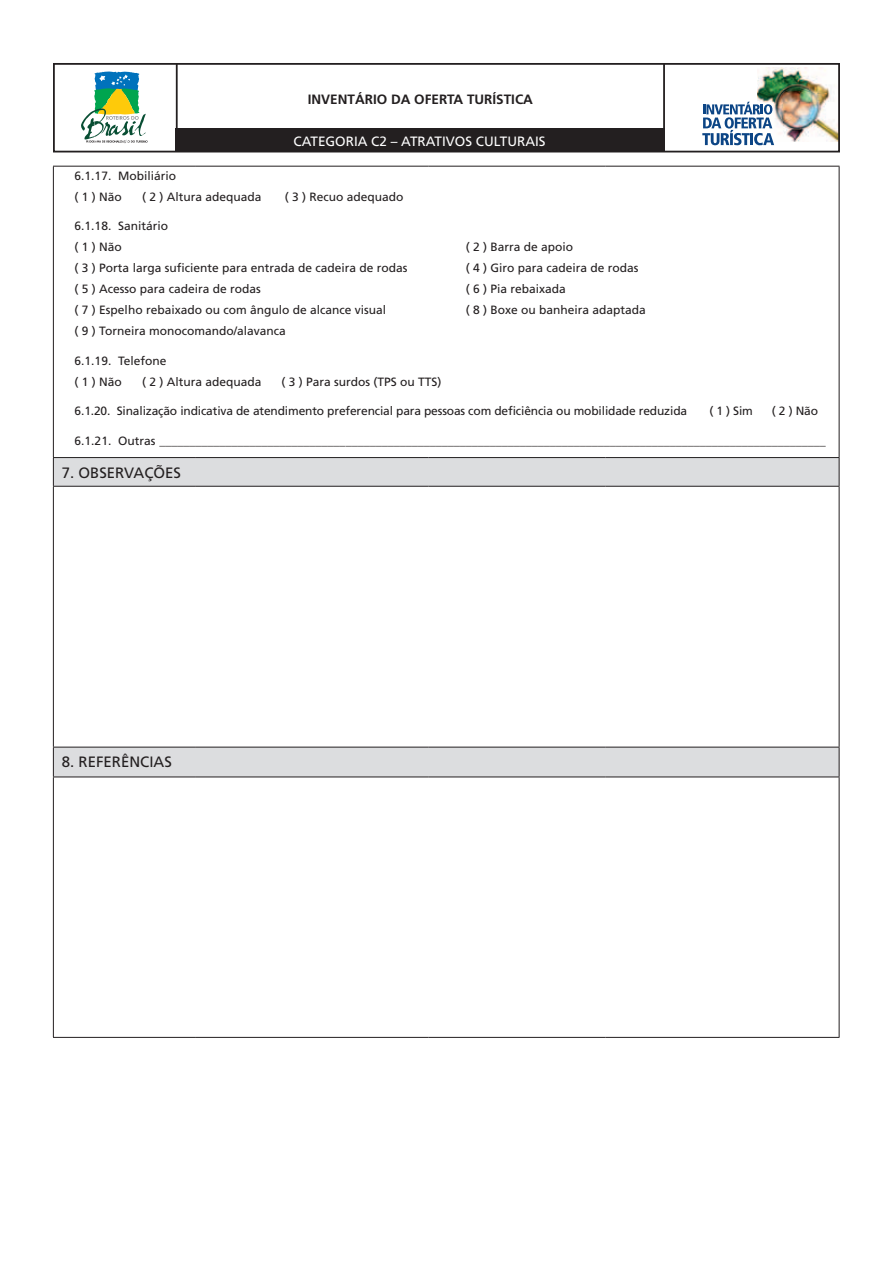
<style>
.page{position:relative;width:893px;height:1263px;background:#fff}
.page>*{position:absolute;margin:0;border:0;box-sizing:border-box;transform-origin:0 0}
.t1{font:15px "Frutiger";color:#231f20}
.t2{font:13.5px "Frutiger";color:#fff}
.t3{font:700 13.5px "Frutiger";color:#231f20}
.t4{font:12px/21px "Frutiger";color:#231f20}
</style>
<div class="page">
<div style="left:176px;top:128px;width:489px;height:24px;background:#231f20"></div>
<hr style="left:176px;top:64px;width:2px;height:87px;background:#231f20">
<hr style="left:663px;top:64px;width:2px;height:87px;background:#231f20">
<img style="left:757px;top:67px;width:80px;height:74px">
<svg style="left:702px;top:102px;width:72px;height:43px"></svg>
<svg style="left:81px;top:72px;width:67px;height:71px"></svg>
<div style="left:53px;top:63px;width:787px;height:89px;border:2px solid #231f20"></div>
<svg style="left:54px;top:458px;width:785px;height:318px"></svg>
<hr style="left:53px;top:457px;width:142px;height:1px;background:#231f20">
<hr style="left:195px;top:457px;width:233px;height:1px;background:#231f20">
<hr style="left:428px;top:457px;width:178px;height:1px;background:#231f20">
<hr style="left:606px;top:457px;width:233px;height:1px;background:#231f20">
<hr style="left:53px;top:167px;width:1px;height:290px;background:#231f20">
<hr style="left:839px;top:167px;width:1px;height:290px;background:#231f20">
<svg style="left:53px;top:458px;width:1px;height:28px"></svg>
<svg style="left:839px;top:458px;width:1px;height:28px"></svg>
<hr style="left:53px;top:487px;width:1px;height:260px;background:#231f20">
<hr style="left:839px;top:487px;width:1px;height:260px;background:#231f20">
<svg style="left:53px;top:748px;width:1px;height:28px"></svg>
<svg style="left:839px;top:747px;width:1px;height:29px"></svg>
<hr style="left:53px;top:777px;width:1px;height:260px;background:#231f20">
<hr style="left:839px;top:777px;width:1px;height:260px;background:#231f20">
<hr style="left:53px;top:166px;width:142px;height:1px;background:#231f20">
<hr style="left:195px;top:166px;width:233px;height:1px;background:#231f20">
<hr style="left:428px;top:166px;width:178px;height:1px;background:#231f20">
<hr style="left:606px;top:166px;width:233px;height:1px;background:#231f20">
<hr style="left:53px;top:486px;width:142px;height:1px;background:#231f20">
<hr style="left:195px;top:486px;width:233px;height:1px;background:#231f20">
<hr style="left:428px;top:486px;width:178px;height:1px;background:#231f20">
<hr style="left:606px;top:486px;width:233px;height:1px;background:#231f20">
<hr style="left:53px;top:747px;width:142px;height:1px;background:#231f20">
<hr style="left:195px;top:747px;width:233px;height:1px;background:#231f20">
<hr style="left:428px;top:747px;width:178px;height:1px;background:#231f20">
<hr style="left:606px;top:747px;width:233px;height:1px;background:#231f20">
<hr style="left:53px;top:776px;width:142px;height:1px;background:#231f20">
<hr style="left:195px;top:776px;width:233px;height:1px;background:#231f20">
<hr style="left:428px;top:776px;width:178px;height:1px;background:#231f20">
<hr style="left:606px;top:776px;width:233px;height:1px;background:#231f20">
<hr style="left:53px;top:1037px;width:142px;height:1px;background:#231f20">
<hr style="left:195px;top:1037px;width:233px;height:1px;background:#231f20">
<hr style="left:428px;top:1037px;width:178px;height:1px;background:#231f20">
<hr style="left:606px;top:1037px;width:233px;height:1px;background:#231f20">
<p class="t3" style="left:308px;top:91px;width:227px">INVENTÁRIO DA OFERTA TURÍSTICA</p>
<p class="t2" style="left:294px;top:133px;width:254px">CATEGORIA C2 – ATRATIVOS CULTURAIS</p>
<p class="t4" style="left:75px;top:165px;width:103px">6.1.17. Mobiliário ( 1 ) Não</p>
<p class="t4" style="left:142px;top:186px;width:121px">( 2 ) Altura adequada</p>
<p class="t4" style="left:285px;top:186px;width:120px">( 3 ) Recuo adequado</p>
<p class="t4" style="left:75px;top:216px;width:95px">6.1.18. Sanitário ( 1 ) Não</p>
<p class="t4" style="left:466px;top:237px;width:109px">( 2 ) Barra de apoio</p>
<p class="t4" style="left:75px;top:258px;width:334px">( 3 ) Porta larga suficiente para entrada de cadeira de rodas</p>
<p class="t4" style="left:466px;top:258px;width:174px">( 4 ) Giro para cadeira de rodas</p>
<p class="t4" style="left:75px;top:279px;width:188px">( 5 ) Acesso para cadeira de rodas</p>
<p class="t4" style="left:466px;top:279px;width:102px">( 6 ) Pia rebaixada</p>
<p class="t4" style="left:75px;top:300px;width:313px">( 7 ) Espelho rebaixado ou com ângulo de alcance visual</p>
<p class="t4" style="left:466px;top:300px;width:182px">( 8 ) Boxe ou banheira adaptada</p>
<p class="t4" style="left:75px;top:321px;width:213px">( 9 ) Torneira monocomando/alavanca</p>
<p class="t4" style="left:75px;top:350px;width:93px">6.1.19. Telefone ( 1 ) Não</p>
<p class="t4" style="left:142px;top:371px;width:121px">( 2 ) Altura adequada</p>
<p class="t4" style="left:281px;top:371px;width:162px">( 3 ) Para surdos (TPS ou TTS)</p>
<p class="t4" style="left:75px;top:401px;width:614px">6.1.20. Sinalização indicativa de atendimento preferencial para pessoas com deficiência ou mobilidade reduzida</p>
<p class="t4" style="left:709px;top:401px;width:45px">( 1 ) Sim</p>
<p class="t4" style="left:772px;top:401px;width:48px">( 2 ) Não</p>
<p class="t4" style="left:75px;top:430px;width:752px">6.1.21. Outras _______________________________________________________________________________________________________________</p>
<p class="t1" style="left:62px;top:464px;width:121px">7. OBSERVAÇÕES</p>
<p class="t1" style="left:62px;top:753px;width:112px">8. REFERÊNCIAS</p>
</div>
